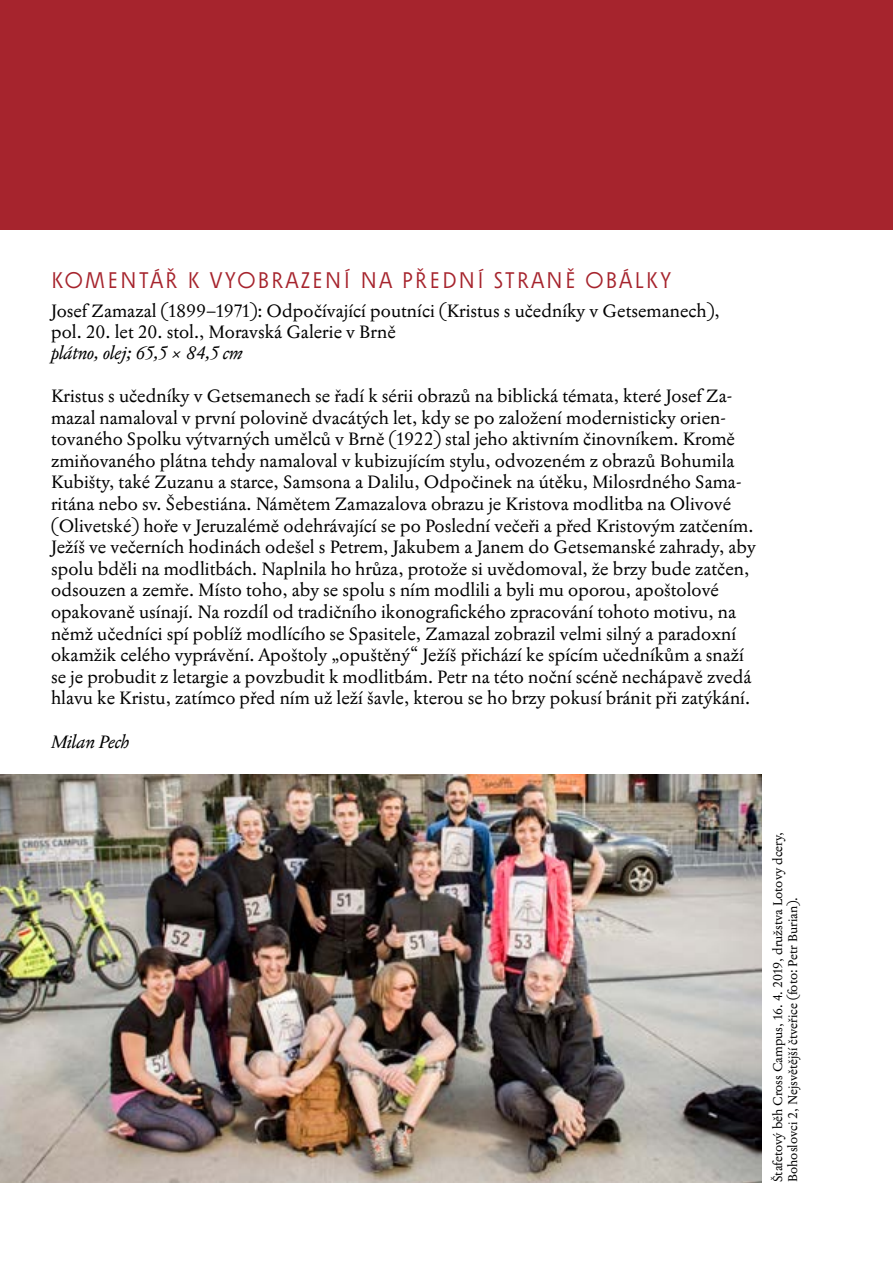
<style>
.page{position:relative;width:893px;height:1263px;background:#fff}
.page>*{position:absolute;margin:0;border:0;box-sizing:border-box;transform-origin:0 0}
.Popis_obrazu{font:22.5px "Solpera";letter-spacing:.1em;color:#a6242d}
.kurziva{font:18px/21.6px "Jannon 10 Pro";color:#000}
.text_na_deskách{font:18px "Jannon 10 Pro";color:#000}
.text_na_deskách-2{font:italic 18px "Jannon 10 Pro";color:#000}
.kurziva-2{font:italic 18px "Jannon 10 Pro";color:#000}
.Popisek_fotek{font:12.75px/15px "Jannon 10 Pro";color:#000}
</style>
<div class="page">
<div style="left:0;top:0;width:893px;height:230px;background:#a6242d"></div>
<img style="left:0;top:775px;width:762px;height:407px">
<p class="Popis_obrazu" style="left:51px;top:268px;width:622px">KOMENTÁŘ K VYOBRAZENÍ NA PŘEDNÍ STRANĚ OBÁLKY</p>
<p class="text_na_deskách" style="left:51px;top:300px;width:670px">Josef Zamazal (1899–1971): Odpočívající poutníci (Kristus s učedníky v Getsemanech),</p>
<p class="text_na_deskách" style="left:51px;top:321px;width:346px">pol. 20. let 20. stol., Moravská Galerie v Brně</p>
<p class="text_na_deskách-2" style="left:51px;top:342px;width:193px">plátno, olej; 65,5 × 84,5 cm</p>
<p class="kurziva" style="left:51px;top:385px;width:706px">Kristus s učedníky v Getsemanech se řadí k sérii obrazů na biblická témata, které Josef Za&shy;mazal namaloval v první polovině dvacátých let, kdy se po založení modernisticky orien&shy;tovaného Spolku výtvarných umělců v Brně (1922) stal jeho aktivním činovníkem. Kromě zmiňovaného plátna tehdy namaloval v kubizujícím stylu, odvozeném z obrazů Bohumila Kubišty, také Zuzanu a starce, Samsona a Dalilu, Odpočinek na útěku, Milosrdného Sama&shy;ritána nebo sv. Šebestiána. Námětem Zamazalova obrazu je Kristova modlitba na Olivové (Olivetské) hoře v Jeruzalémě odehrávající se po Poslední večeři a před Kristovým zatčením.<br>Ježíš ve večerních hodinách odešel s Petrem, Jakubem a Janem do Getsemanské zahrady, aby spolu bděli na modlitbách. Naplnila ho hrůza, protože si uvědomoval, že brzy bude zatčen, odsouzen a zemře. Místo toho, aby se spolu s ním modlili a byli mu oporou, apoštolové opakovaně usínají. Na rozdíl od tradičního ikonografického zpracování tohoto motivu, na němž učedníci spí poblíž modlícího se Spasitele, Zamazal zobrazil velmi silný a paradoxní okamžik celého vyprávění. Apoštoly „opuštěný“ Ježíš přichází ke spícím učedníkům a snaží se je probudit z letargie a povzbudit k modlitbám. Petr na této noční scéně nechápavě zvedá hlavu ke Kristu, zatímco před ním už leží šavle, kterou se ho brzy pokusí bránit při zatýkání.</p>
<p class="kurziva-2" style="left:51px;top:730px;width:80px">Milan Pech</p>
<p class="Popisek_fotek" style="left:770px;top:1182px;width:352px;rotate:-90deg">Štafetový běh Cross Campus, 16. 4. 2019, družstva Lotovy dcery,<br>Bohoslovci 2, Nejsvětější čtveřice (foto: Petr Burian).</p>
</div>
